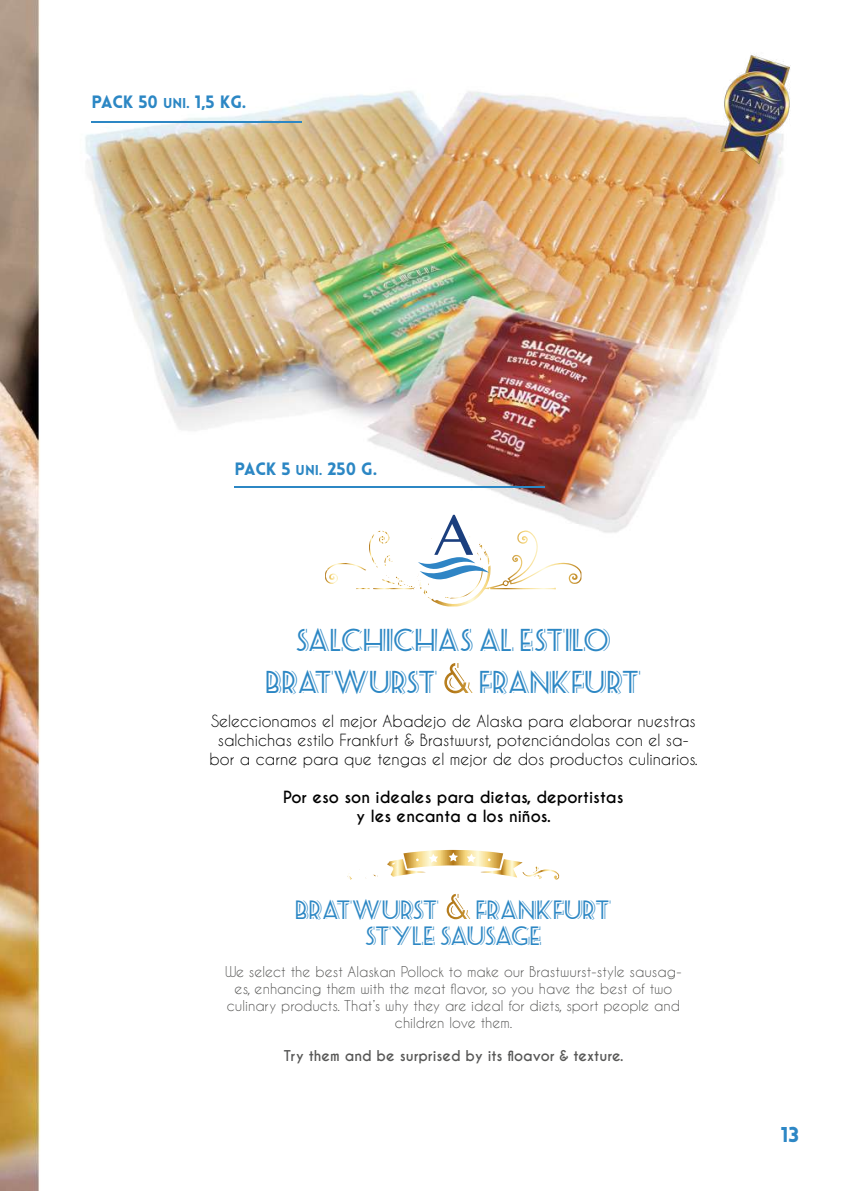
<style>
.page{position:relative;width:844px;height:1191px;background:#fff}
.page>*{position:absolute;margin:0;border:0;box-sizing:border-box;transform-origin:0 0}
.t1{font:25.72px/41.6px "Seaside Resort NF";color:#2c87c4;text-align:center}
.t2{font:21.53px/25.7px "Seaside Resort NF";color:#2c87c4;text-align:center}
.t3{font:900 21px "Lovelo";color:#2d87c5}
.t4{font:900 17.5px "Lovelo";color:#2c87c4}
.t5{font:15.75px/18.9px "Caviar Dreams";color:#000;text-align:center}
.t6{font:700 15.75px/18.9px "Caviar Dreams";color:#000;text-align:center}
.t7{font:14px/16.8px "Caviar Dreams";color:#575756;text-align:center}
.t8{font:700 14px "Caviar Dreams";color:#575756}
.s1{font-size:14px}
.s2{font-size:34.65px;color:#fff}
.s3{font-size:29.05px;color:#fff}
</style>
<div class="page">
<img style="left:0;top:0;width:781px;height:1191px">
<img style="left:709px;top:46px;width:82px;height:127px">
<svg style="left:347px;top:873px;width:5px;height:6px"></svg>
<svg style="left:359px;top:869px;width:8px;height:10px"></svg>
<svg style="left:387px;top:850px;width:172px;height:29px"></svg>
<svg style="left:325px;top:515px;width:256px;height:91px"></svg>
<hr style="left:234px;top:486px;width:310px;height:2px;background:#2c87c4">
<hr style="left:91px;top:121px;width:211px;height:2px;background:#2c87c4">
<p class="t4" style="left:91px;top:91px;width:156px">PACK 50 <span class="s1">UNI.</span> 1,5 KG.</p>
<p class="t4" style="left:234px;top:457px;width:144px">PACK 5 <span class="s1">UNI.</span> 250 G.</p>
<h1 class="t1" style="left:266px;top:619px;width:376px">SALCHICHAS AL ESTILO<br>BRATWURST <span class="s2">&amp;</span> FRANKFURT</h1>
<p class="t5" style="left:209px;top:711px;width:489px">Seleccionamos el mejor Abadejo de Alaska para elaborar nuestras salchichas estilo Frankfurt &amp; Brastwurst, potenciándolas con el sa&shy;bor a carne para que tengas el mejor de dos productos culinarios.</p>
<p class="t6" style="left:283px;top:788px;width:341px">Por eso son ideales para dietas, deportistas y les encanta a los niños.</p>
<h2 class="t2" style="left:295px;top:896px;width:317px">BRATWURST <span class="s3">&amp;</span> FRANKFURT<br>STYLE SAUSAGE</h2>
<p class="t7" style="left:225px;top:963px;width:458px">We select the best Alaskan Pollock to make our Brastwurst-style sausag&shy;es, enhancing them with the meat flavor, so you have the best of two culinary products. That’s why they are ideal for diets, sport people and children love them.</p>
<p class="t8" style="left:283px;top:1047px;width:341px">Try them and be surprised by its floavor &amp; texture.</p>
<h3 class="t3" style="left:780px;top:1121px;width:20px">13</h3>
</div>
